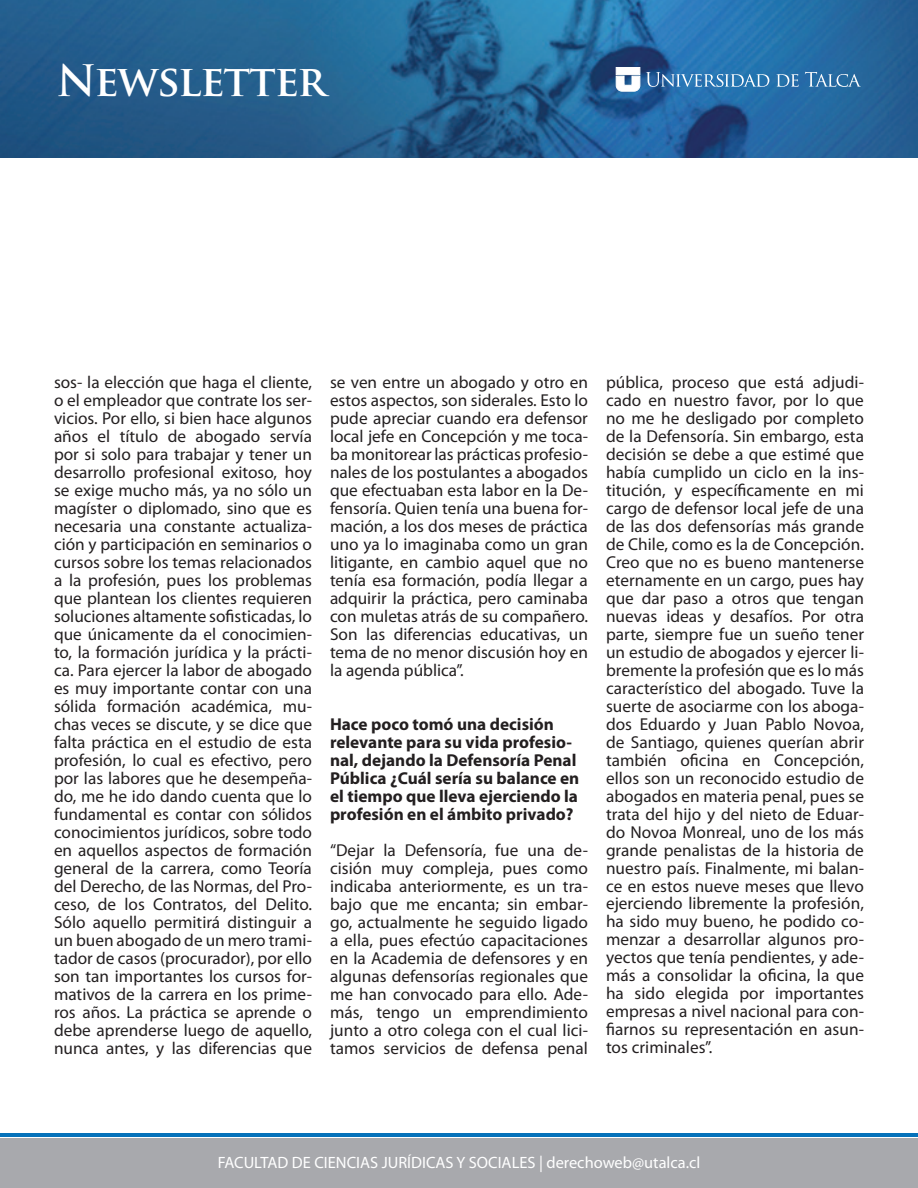
<style>
.page{position:relative;width:918px;height:1188px;background:#fff}
.page>*{position:absolute;margin:0;border:0;box-sizing:border-box;transform-origin:0 0}
.t1{font:700 42.3px "Trajan Pro";letter-spacing:-.025em;color:#fff}
.t2{font:17.25px/18px "Myriad Pro";color:#231f20;text-align:justify}
.t3{font:700 17.25px/18px "Myriad Pro";color:#231f20}
.t4{font:16.35px "Myriad Pro";color:#fff}
</style>
<div class="page">
<div style="left:0;top:1138px;width:918px;height:50px;background:#a8a9ad"></div>
<img style="left:0;top:0;width:918px;height:157px">
<svg style="left:646px;top:72px;width:123px;height:15px;background:#548ebe"></svg>
<svg style="left:776px;top:74px;width:23px;height:13px"></svg>
<svg style="left:805px;top:72px;width:56px;height:15px"></svg>
<svg style="left:616px;top:67px;width:24px;height:24px"></svg>
<hr style="left:0;top:1133px;width:918px;height:3px;background:#0572ba">
<h1 class="t1" style="left:56px;top:55px;width:271px">Newsletter</h1>
<p class="t2" style="left:54px;top:373px;width:260px">sos- la elección que haga el cliente, o el empleador que contrate los ser&shy;vicios. Por ello, si bien hace algunos años el título de abogado servía por si solo para trabajar y tener un desarrollo profesional exitoso, hoy se exige mucho más, ya no sólo un magíster o diplomado, sino que es necesaria una constante actualiza&shy;ción y participación en seminarios o cursos sobre los temas relacionados a la profesión, pues los problemas que plantean los clientes requieren soluciones altamente sofisticadas, lo que únicamente da el conocimien&shy;to, la formación jurídica y la prácti&shy;ca. Para ejercer la labor de abogado es muy importante contar con una sólida formación académica, mu&shy;chas veces se discute, y se dice que falta práctica en el estudio de esta profesión, lo cual es efectivo, pero por las labores que he desempeña&shy;do, me he ido dando cuenta que lo fundamental es contar con sólidos conocimientos jurídicos, sobre todo en aquellos aspectos de formación general de la carrera, como Teoría del Derecho, de las Normas, del Pro&shy;ceso, de los Contratos, del Delito.<br>Sólo aquello permitirá distinguir a un buen abogado de un mero trami&shy;tador de casos (procurador), por ello son tan importantes los cursos for&shy;mativos de la carrera en los prime&shy;ros años. La práctica se aprende o debe aprenderse luego de aquello, nunca antes, y las diferencias que</p>
<p class="t2" style="left:330px;top:373px;width:260px">se ven entre un abogado y otro en estos aspectos, son siderales. Esto lo pude apreciar cuando era defensor local jefe en Concepción y me toca&shy;ba monitorear las prácticas profesio&shy;nales de los postulantes a abogados que efectuaban esta labor en la De&shy;fensoría. Quien tenía una buena for&shy;mación, a los dos meses de práctica uno ya lo imaginaba como un gran litigante, en cambio aquel que no tenía esa formación, podía llegar a adquirir la práctica, pero caminaba con muletas atrás de su compañero.<br>Son las diferencias educativas, un tema de no menor discusión hoy en la agenda pública”.</p>
<p class="t3" style="left:330px;top:715px;width:251px">Hace poco tomó una decisión relevante para su vida profesio&shy;nal, dejando la Defensoría Penal<br>Pública ¿Cuál sería su balance en el tiempo que lleva ejerciendo la profesión en el ámbito privado?</p>
<p class="t2" style="left:330px;top:841px;width:260px">“Dejar la Defensoría, fue una de&shy;cisión muy compleja, pues como indicaba anteriormente, es un tra&shy;bajo que me encanta; sin embar&shy;go, actualmente he seguido ligado a ella, pues efectúo capacitaciones en la Academia de defensores y en algunas defensorías regionales que me han convocado para ello. Ade&shy;más, tengo un emprendimiento junto a otro colega con el cual lici&shy;tamos servicios de defensa penal</p>
<p class="t2" style="left:606px;top:373px;width:260px">pública, proceso que está adjudi&shy;cado en nuestro favor, por lo que no me he desligado por completo de la Defensoría. Sin embargo, esta decisión se debe a que estimé que había cumplido un ciclo en la ins&shy;titución, y específicamente en mi cargo de defensor local jefe de una de las dos defensorías más grande de Chile, como es la de Concepción.<br>Creo que no es bueno mantenerse eternamente en un cargo, pues hay que dar paso a otros que tengan nuevas ideas y desafíos. Por otra parte, siempre fue un sueño tener un estudio de abogados y ejercer li&shy;bremente la profesión que es lo más característico del abogado. Tuve la suerte de asociarme con los aboga&shy;dos Eduardo y Juan Pablo Novoa, de Santiago, quienes querían abrir también oficina en Concepción, ellos son un reconocido estudio de abogados en materia penal, pues se trata del hijo y del nieto de Eduar&shy;do Novoa Monreal, uno de los más grande penalistas de la historia de nuestro país. Finalmente, mi balan&shy;ce en estos nueve meses que llevo ejerciendo libremente la profesión, ha sido muy bueno, he podido co&shy;menzar a desarrollar algunos pro&shy;yectos que tenía pendientes, y ade&shy;más a consolidar la oficina, la que ha sido elegida por importantes empresas a nivel nacional para con&shy;fiarnos su representación en asun&shy;tos criminales”.</p>
<p class="t4" style="left:218px;top:1152px;width:484px">FACULTAD DE CIENCIAS JURÍDICAS Y SOCIALES | derechoweb@utalca.cl</p>
</div>
